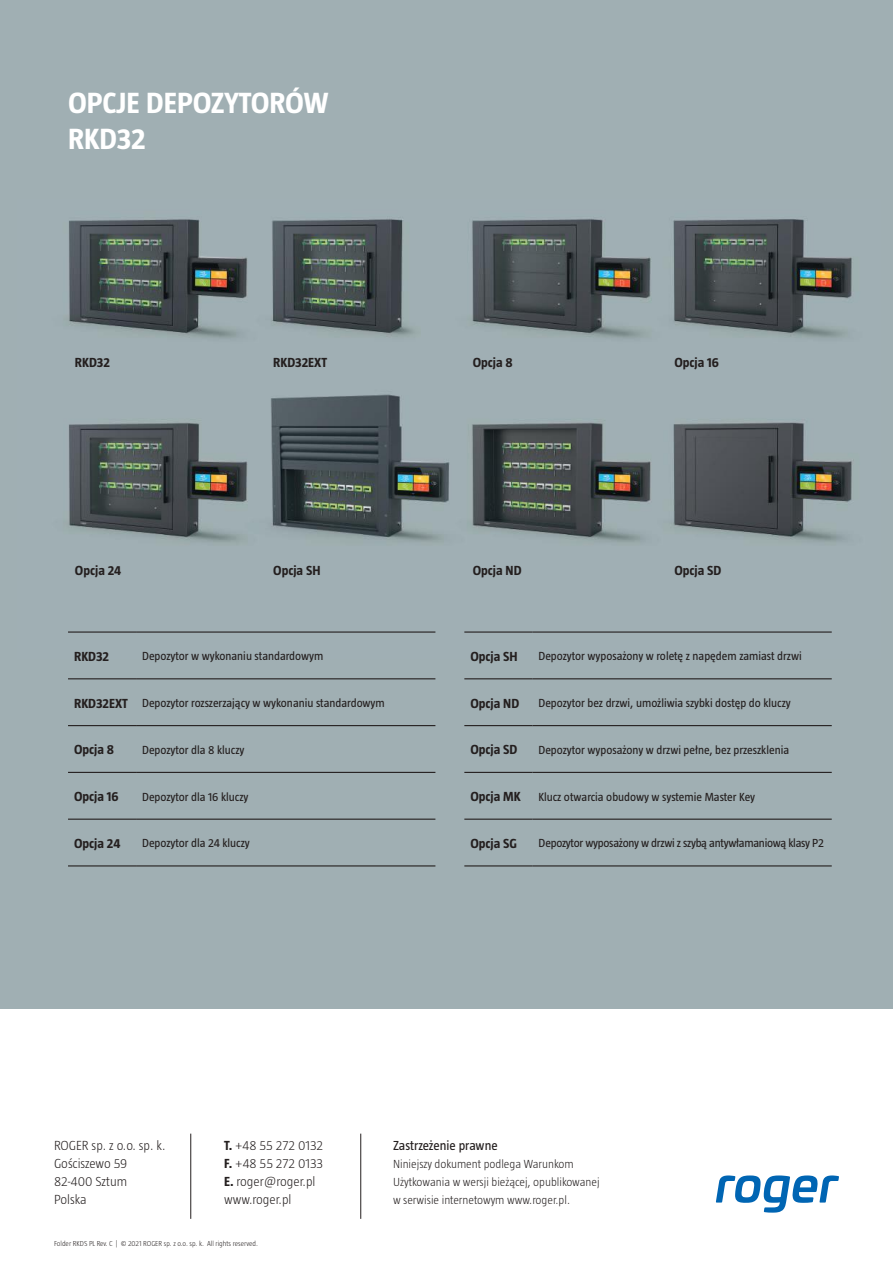
<style>
.page{position:relative;width:893px;height:1263px;background:#fff}
.page>*{position:absolute;margin:0;border:0;box-sizing:border-box;transform-origin:0 0}
.t1{font:700 30px/36px "Taz";color:#fff}
.t2{font:700 13.5px "Taz";color:#241f1f}
.t3{font:300 13.5px/18px "Taz";color:#241f1f}
.t4{font:13.5px "Taz";color:#241f1f}
.t5{font:12px "Taz";color:#241f1f}
.t6{font:300 12px/18px "Taz";color:#241f1f}
.t7{font:12px "Taz";letter-spacing:-.02em;color:#241f1f}
.t8{font:300 7.35px "Taz";color:#241f1f}
.s1{font-weight:700;font-size:13.5px}
.s2{font-weight:700}
</style>
<div class="page">
<div style="left:0;top:0;width:893px;height:1008px;background:#a0afb3"></div>
<hr style="left:190px;top:1133px;width:1px;height:86px;background:#241f1f">
<hr style="left:360px;top:1133px;width:1px;height:86px;background:#241f1f">
<img style="left:68px;top:219px;width:786px;height:414px">
<svg style="left:716px;top:1175px;width:123px;height:37px"></svg>
<hr style="left:68px;top:631px;width:68px;height:2px;background:#241f1f">
<hr style="left:136px;top:631px;width:299px;height:2px;background:#241f1f">
<hr style="left:68px;top:678px;width:68px;height:1px;background:#241f1f">
<hr style="left:136px;top:678px;width:299px;height:1px;background:#241f1f">
<hr style="left:68px;top:725px;width:68px;height:1px;background:#241f1f">
<hr style="left:136px;top:725px;width:299px;height:1px;background:#241f1f">
<hr style="left:68px;top:772px;width:68px;height:1px;background:#241f1f">
<hr style="left:136px;top:772px;width:299px;height:1px;background:#241f1f">
<hr style="left:68px;top:819px;width:68px;height:1px;background:#241f1f">
<hr style="left:136px;top:819px;width:299px;height:1px;background:#241f1f">
<hr style="left:68px;top:865px;width:68px;height:1px;background:#241f1f">
<hr style="left:136px;top:865px;width:299px;height:1px;background:#241f1f">
<hr style="left:464px;top:631px;width:68px;height:2px;background:#241f1f">
<hr style="left:532px;top:631px;width:300px;height:2px;background:#241f1f">
<hr style="left:464px;top:678px;width:68px;height:1px;background:#241f1f">
<hr style="left:532px;top:678px;width:300px;height:1px;background:#241f1f">
<hr style="left:464px;top:725px;width:68px;height:1px;background:#241f1f">
<hr style="left:464px;top:772px;width:68px;height:1px;background:#241f1f">
<hr style="left:464px;top:819px;width:68px;height:1px;background:#241f1f">
<hr style="left:532px;top:725px;width:300px;height:1px;background:#241f1f">
<hr style="left:532px;top:772px;width:300px;height:1px;background:#241f1f">
<hr style="left:532px;top:819px;width:300px;height:1px;background:#241f1f">
<hr style="left:464px;top:865px;width:68px;height:1px;background:#241f1f">
<hr style="left:532px;top:865px;width:300px;height:1px;background:#241f1f">
<h1 class="t1" style="left:68px;top:85px;width:262px">OPCJE DEPOZYTORÓW<br>RKD32</h1>
<p class="t2" style="left:75px;top:355px;width:37px">RKD32</p>
<p class="t2" style="left:273px;top:355px;width:55px">RKD32EXT</p>
<p class="t2" style="left:473px;top:355px;width:42px">Opcja 8</p>
<p class="t2" style="left:674px;top:355px;width:46px">Opcja 16</p>
<p class="t2" style="left:75px;top:563px;width:48px">Opcja 24</p>
<p class="t2" style="left:273px;top:563px;width:49px">Opcja SH</p>
<p class="t2" style="left:473px;top:563px;width:50px">Opcja ND</p>
<p class="t2" style="left:674px;top:563px;width:49px">Opcja SD</p>
<p class="t2" style="left:74px;top:649px;width:37px">RKD32</p>
<p class="t5" style="left:142px;top:649px;width:183px">Depozytor w wykonaniu standardowym</p>
<p class="t5" style="left:74px;top:696px;width:312px"><span class="s1">RKD32EXT</span> Depozytor rozszerzający w wykonaniu standardowym</p>
<p class="t2" style="left:74px;top:742px;width:42px">Opcja 8</p>
<p class="t5" style="left:142px;top:743px;width:104px">Depozytor dla 8 kluczy</p>
<p class="t2" style="left:74px;top:789px;width:46px">Opcja 16</p>
<p class="t5" style="left:142px;top:790px;width:108px">Depozytor dla 16 kluczy</p>
<p class="t2" style="left:74px;top:836px;width:48px">Opcja 24</p>
<p class="t5" style="left:142px;top:836px;width:109px">Depozytor dla 24 kluczy</p>
<p class="t2" style="left:470px;top:649px;width:49px">Opcja SH</p>
<p class="t5" style="left:538px;top:649px;width:265px">Depozytor wyposażony w roletę z napędem zamiast drzwi</p>
<p class="t2" style="left:470px;top:695px;width:50px">Opcja ND</p>
<p class="t5" style="left:538px;top:696px;width:254px">Depozytor bez drzwi, umożliwia szybki dostęp do kluczy</p>
<p class="t2" style="left:470px;top:742px;width:49px">Opcja SD</p>
<p class="t5" style="left:538px;top:743px;width:252px">Depozytor wyposażony w drzwi pełne, bez przeszklenia</p>
<p class="t2" style="left:470px;top:789px;width:52px">Opcja MK</p>
<p class="t5" style="left:538px;top:790px;width:218px">Klucz otwarcia obudowy w systemie Master Key</p>
<p class="t2" style="left:470px;top:836px;width:48px">Opcja SG</p>
<p class="t7" style="left:538px;top:836px;width:287px">Depozytor wyposażony w drzwi z szybą antywłamaniową klasy P2</p>
<p class="t3" style="left:54px;top:1137px;width:113px">ROGER sp. z o.o. sp. k.<br>Gościszewo 59<br>82-400 Sztum<br>Polska</p>
<p class="t3" style="left:224px;top:1136px;width:101px"><span class="s2">T.</span> +48 55 272 0132<br><span class="s2">F.</span> +48 55 272 0133<br><span class="s2">E.</span> roger@roger.pl www.roger.pl</p>
<p class="t4" style="left:393px;top:1138px;width:106px">Zastrzeżenie prawne</p>
<p class="t6" style="left:393px;top:1155px;width:208px">Niniejszy dokument podlega Warunkom<br>Użytkowania w wersji bieżącej, opublikowanej w serwisie internetowym www.roger.pl.</p>
<p class="t8" style="left:54px;top:1239px;width:205px">Folder RKDS PL Rev. C | © 2021 ROGER sp. z o.o. sp. k. All rights reserved.</p>
</div>
